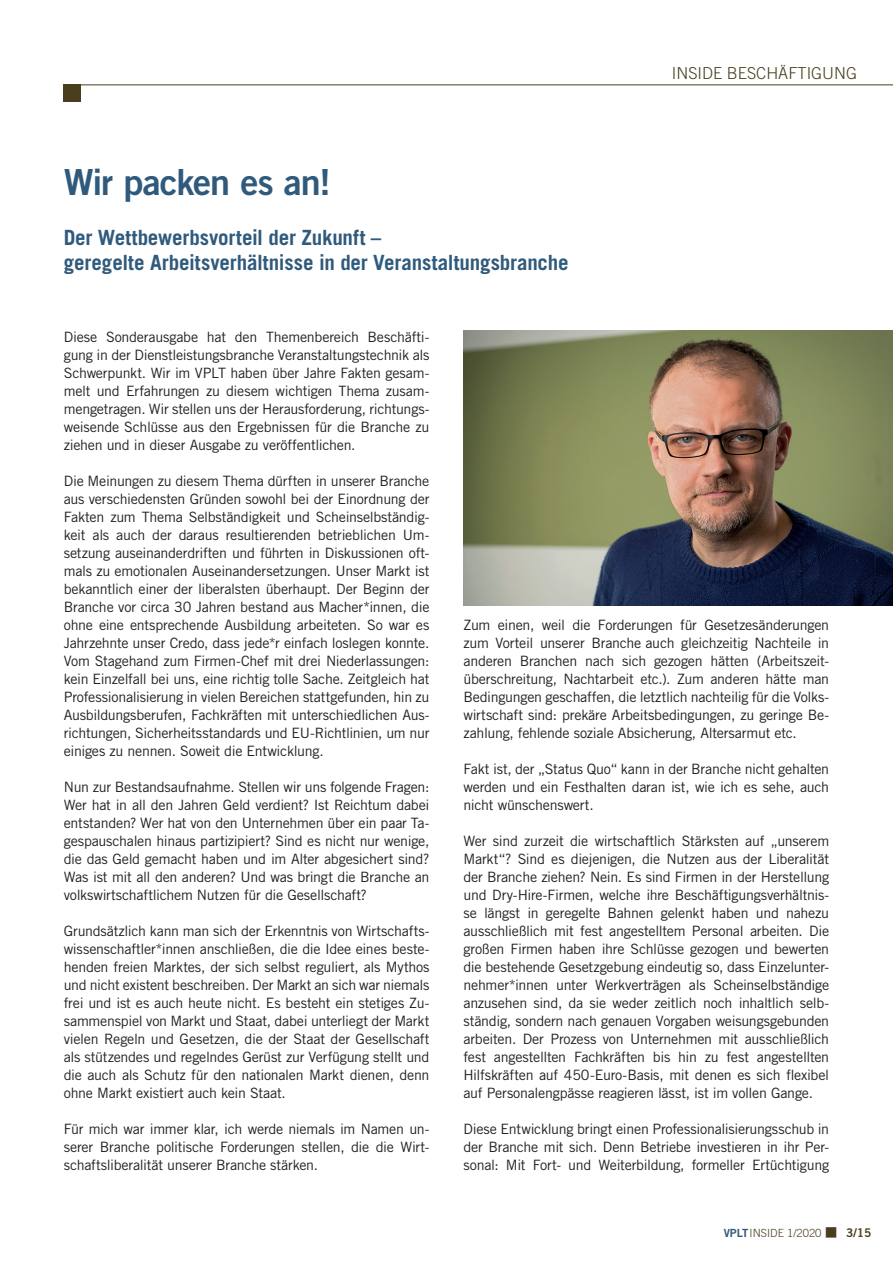
<style>
.page{position:relative;width:893px;height:1263px;background:#fff}
.page>*{position:absolute;margin:0;border:0;box-sizing:border-box;transform-origin:0 0}
.t1{font:36px "Trade Gothic LT Std Bd 2";letter-spacing:-.03em;color:#305a7c}
.t2{font:700 21px/25.2px "Trade Gothic LT Std";letter-spacing:-.01em;color:#305a7c}
.t3{font:300 16.5px "Trade Gothic LT Std";color:#4a3e1f}
.t4{font:14.25px/18px "Trade Gothic LT Std";letter-spacing:-.02em;color:#231f20;text-align:justify}
.t5{font:300 11.25px "Trade Gothic LT Std";color:#4a3e1f}
.s1{font-family:"Trade Gothic LT Std Bd 2";font-weight:400;color:#305a7c}
.s2{font-family:"Trade Gothic LT Std Bd 2";font-weight:400;font-size:12px}
.s3{font-family:"Trade Gothic LT Std Bd 2";font-weight:400;font-size:12px;color:#504423}
</style>
<div class="page">
<hr style="left:64px;top:84px;width:829px;height:1px;background:#4a3e1f">
<div style="left:64px;top:84px;width:17px;height:17px;background:#4a3e1f"></div>
<img style="left:463px;top:330px;width:430px;height:276px">
<h1 class="t1" style="left:64px;top:159px;width:269px">Wir packen es an!</h1>
<h2 class="t2" style="left:64px;top:225px;width:506px">Der Wettbewerbsvorteil der Zukunft –<br>geregelte Arbeitsverhältnisse in der Veranstaltungsbranche</h2>
<p class="t3" style="left:672px;top:64px;width:187px">INSIDE BESCHÄFTIGUNG</p>
<p class="t4" style="left:64px;top:328px;width:367px">Diese Sonderausgabe hat den Themenbereich Beschäfti&shy;gung in der Dienstleistungsbranche Veranstaltungstechnik als Schwerpunkt. Wir im VPLT haben über Jahre Fakten gesam&shy;melt und Erfahrungen zu diesem wichtigen Thema zusam&shy;mengetragen. Wir stellen uns der Herausforderung, richtungs&shy;weisende Schlüsse aus den Ergebnissen für die Branche zu ziehen und in dieser Ausgabe zu veröffentlichen.</p>
<p class="t4" style="left:64px;top:472px;width:367px">Die Meinungen zu diesem Thema dürften in unserer Branche aus verschiedensten Gründen sowohl bei der Einordnung der Fakten zum Thema Selbständigkeit und Scheinselbständig&shy;keit als auch der daraus resultierenden betrieblichen Um&shy;setzung auseinanderdriften und führten in Diskussionen oft&shy;mals zu emotionalen Auseinandersetzungen. Unser Markt ist bekanntlich einer der liberalsten überhaupt. Der Beginn der Branche vor circa 30 Jahren bestand aus Macher*innen, die ohne eine entsprechende Ausbildung arbeiteten. So war es Jahrzehnte unser Credo, dass jede*r einfach loslegen konnte.<br>Vom Stagehand zum Firmen-Chef mit drei Niederlassungen: kein Einzelfall bei uns, eine richtig tolle Sache. Zeitgleich hat Professionalisierung in vielen Bereichen stattgefunden, hin zu Ausbildungsberufen, Fachkräften mit unterschiedlichen Aus&shy;richtungen, Sicherheitsstandards und EU-Richtlinien, um nur einiges zu nennen. Soweit die Entwicklung.</p>
<p class="t4" style="left:64px;top:778px;width:367px">Nun zur Bestandsaufnahme. Stellen wir uns folgende Fragen:<br>Wer hat in all den Jahren Geld verdient? Ist Reichtum dabei entstanden? Wer hat von den Unternehmen über ein paar Ta&shy;gespauschalen hinaus partizipiert? Sind es nicht nur wenige, die das Geld gemacht haben und im Alter abgesichert sind?<br>Was ist mit all den anderen? Und was bringt die Branche an volkswirtschaftlichem Nutzen für die Gesellschaft?</p>
<p class="t4" style="left:64px;top:922px;width:367px">Grundsätzlich kann man sich der Erkenntnis von Wirtschafts&shy;wissenschaftler*innen anschließen, die die Idee eines beste&shy;henden freien Marktes, der sich selbst reguliert, als Mythos und nicht existent beschreiben. Der Markt an sich war niemals frei und ist es auch heute nicht. Es besteht ein stetiges Zu&shy;sammenspiel von Markt und Staat, dabei unterliegt der Markt vielen Regeln und Gesetzen, die der Staat der Gesellschaft als stützendes und regelndes Gerüst zur Verfügung stellt und die auch als Schutz für den nationalen Markt dienen, denn ohne Markt existiert auch kein Staat.</p>
<p class="t4" style="left:64px;top:1120px;width:367px">Für mich war immer klar, ich werde niemals im Namen un&shy;serer Branche politische Forderungen stellen, die die Wirt&shy;schaftsliberalität unserer Branche stärken.</p>
<p class="t4" style="left:463px;top:616px;width:367px">Zum einen, weil die Forderungen für Gesetzesänderungen zum Vorteil unserer Branche auch gleichzeitig Nachteile in anderen Branchen nach sich gezogen hätten (Arbeitszeit&shy;überschreitung, Nachtarbeit etc.). Zum anderen hätte man Bedingungen geschaffen, die letztlich nachteilig für die Volks&shy;wirtschaft sind: prekäre Arbeitsbedingungen, zu geringe Be&shy;zahlung, fehlende soziale Absicherung, Altersarmut etc.</p>
<p class="t4" style="left:463px;top:760px;width:367px">Fakt ist, der „Status Quo“ kann in der Branche nicht gehalten werden und ein Festhalten daran ist, wie ich es sehe, auch nicht wünschenswert.</p>
<p class="t4" style="left:463px;top:832px;width:367px">Wer sind zurzeit die wirtschaftlich Stärksten auf „unserem Markt“? Sind es diejenigen, die Nutzen aus der Liberalität der Branche ziehen? Nein. Es sind Firmen in der Herstellung und Dry-Hire-Firmen, welche ihre Beschäftigungsverhältnis&shy;se längst in geregelte Bahnen gelenkt haben und nahezu ausschließlich mit fest angestelltem Personal arbeiten. Die großen Firmen haben ihre Schlüsse gezogen und bewerten die bestehende Gesetzgebung eindeutig so, dass Einzelunter&shy;nehmer*innen unter Werkverträgen als Scheinselbständige anzusehen sind, da sie weder zeitlich noch inhaltlich selb&shy;ständig, sondern nach genauen Vorgaben weisungsgebunden arbeiten. Der Prozess von Unternehmen mit ausschließlich fest angestellten Fachkräften bis hin zu fest angestellten Hilfskräften auf 450-Euro-Basis, mit denen es sich flexibel auf Personalengpässe reagieren lässt, ist im vollen Gange.</p>
<p class="t4" style="left:463px;top:1120px;width:367px">Diese Entwicklung bringt einen Professionalisierungsschub in der Branche mit sich. Denn Betriebe investieren in ihr Per&shy;sonal: Mit Fort- und Weiterbildung, formeller Ertüchtigung</p>
<p class="t5" style="left:724px;top:1227px;width:149px"><span class="s1">VPLT</span>INSIDE 1/2020 ■ <span class="s2">3/</span><span class="s3">15</span></p>
</div>
